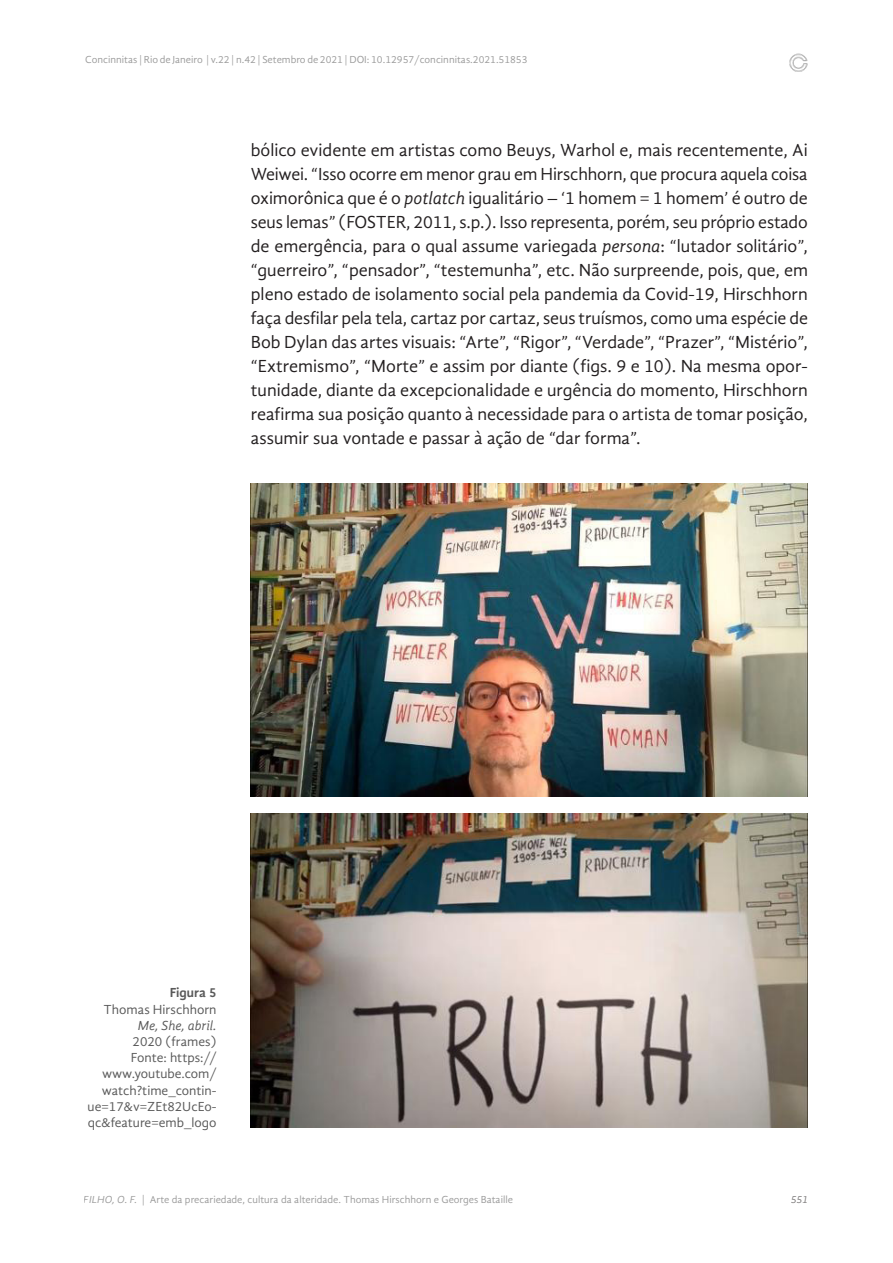
<style>
.page{position:relative;width:893px;height:1263px;background:#fff}
.page>*{position:absolute;margin:0;border:0;box-sizing:border-box;transform-origin:0 0}
.Parágrafo{font:18px/24px "Gandhi Sans";color:#231f20;text-align:justify}
.t1{font:13.5px/16.2px "Gandhi Sans";color:#595959;text-align:right}
.t2{font:italic 13.5px/16.2px "Gandhi Sans";color:#595959;text-align:center}
.t3{font:700 13.5px "Gandhi Sans";color:#595959}
.t4{font:10.5px "Gandhi Sans";color:#595959}
.t5{font:italic 10.5px "Gandhi Sans";color:#231f20}
.s1{font-style:italic}
.s2{font-style:normal}
</style>
<div class="page">
<img style="left:789px;top:53px;width:19px;height:19px">
<img style="left:251px;top:814px;width:557px;height:313px">
<img style="left:251px;top:483px;width:557px;height:314px">
<p class="t4" style="left:85px;top:54px;width:444px">Concinnitas | Rio de Janeiro | v.22 | n.42 | Setembro de 2021 | DOI: 10.12957/concinnitas.2021.51853</p>
<p class="Parágrafo" style="left:251px;top:138px;width:559px">bólico evidente em artistas como Beuys, Warhol e, mais recentemente, Ai Weiwei. “Isso ocorre em menor grau em Hirschhorn, que procura aquela coisa oximorônica que é o <span class="s1">potlatch</span> igualitário – ‘1 homem = 1 homem’ é outro de seus lemas” (FOSTER, 2011, s.p.). Isso representa, porém, seu próprio estado de emergência, para o qual assume variegada <span class="s1">persona</span>: “lutador solitário”, “guerreiro”, “pensador”, “testemunha”, etc. Não surpreende, pois, que, em pleno estado de isolamento social pela pandemia da Covid-19, Hirschhorn faça desfilar pela tela, cartaz por cartaz, seus truísmos, como uma espécie de Bob Dylan das artes visuais: “Arte”, “Rigor”, “Verdade”, “Prazer”, “Mistério”, “Extremismo”, “Morte” e assim por diante (figs. 9 e 10). Na mesma opor&shy;tunidade, diante da excepcionalidade e urgência do momento, Hirschhorn reafirma sua posição quanto à necessidade para o artista de tomar posição, assumir sua vontade e passar à ação de “dar forma”.</p>
<p class="t3" style="left:170px;top:985px;width:48px">Figura 5</p>
<p class="t1" style="left:104px;top:1001px;width:115px">Thomas Hirschhorn</p>
<p class="t2" style="left:133px;top:1017px;width:86px">Me, She, abril.<br><span class="s2">2020 (frames)</span></p>
<p class="t1" style="left:88px;top:1049px;width:130px">Fonte: https:// www.youtube.com/ watch?time_contin&shy;ue=17&amp;v=ZEt82UcEo&shy;qc&amp;feature=emb_logo</p>
<p class="t4" style="left:84px;top:1193px;width:431px"><span class="s1">FILHO, O. F.</span> | Arte da precariedade, cultura da alteridade. Thomas Hirschhorn e Georges Bataille</p>
<p class="t5" style="left:791px;top:1193px;width:19px">551</p>
</div>
